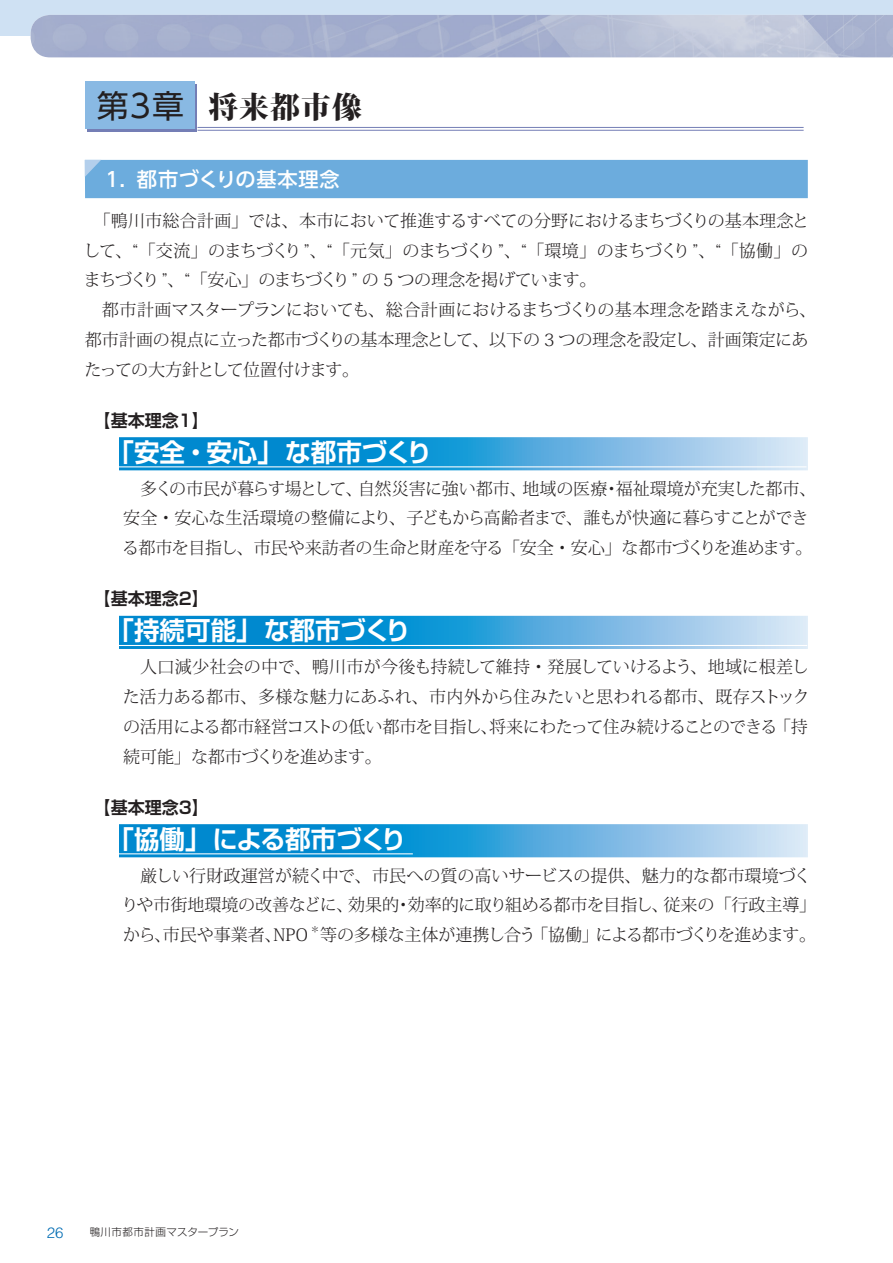
<style>
.page{position:relative;width:893px;height:1263px;background:#fff}
.page>*{position:absolute;margin:0;border:0;box-sizing:border-box;transform-origin:0 0}
.t1{font:31.95px "UD Shin Go Pro";color:#231f20}
.t2{font:800 29.7px "Koz Min Pr 6 N";letter-spacing:.04em;color:#231f20}
.t3{font:700 25.5px "Shin Go Pr 6 N De";color:#fff}
.t4{font:700 25.5px "Shin Go Pr 6 N De";letter-spacing:-.04em;color:#fff}
.t5{font:500 20.25px "UD Shin Go Pro";letter-spacing:.04em;color:#fff}
.t6{font:300 16.95px/29.7px "Koz Min Pr 6 N";letter-spacing:-.01em;color:#231f20}
.t7{font:700 16.95px "Shin Go Pr 6 N De";color:#231f20}
.t8{font:300 15px "Helvetica";color:#006cb3}
.t9{font:300 10.5px "Shin Go Pr 6 N";letter-spacing:.03em;color:#231f20}
.t10{font:300 9.9px "Koz Min Pr 6 N";color:#231f20}
</style>
<div class="page">
<div style="left:0;top:0;width:893px;height:36px;background:#cfe1f3"></div>
<img style="left:31px;top:15px;width:862px;height:42px">
<svg style="left:119px;top:437px;width:689px;height:33px;background:#47a7dc"></svg>
<hr style="left:119px;top:466px;width:687px;height:1px;background:#fff">
<svg style="left:119px;top:616px;width:689px;height:33px;background:#44a6db"></svg>
<hr style="left:119px;top:645px;width:688px;height:1px;background:#fff">
<svg style="left:119px;top:824px;width:689px;height:33px;background:#46a7dc"></svg>
<hr style="left:119px;top:853px;width:294px;height:1px;background:#fff">
<div style="left:88px;top:84px;width:109px;height:47px;background:#747eb5"></div>
<div style="left:85px;top:82px;width:110px;height:47px;background:#89b9e3"></div>
<hr style="left:198px;top:127px;width:606px;height:1px;background:#747eb5">
<hr style="left:198px;top:130px;width:606px;height:1px;background:#747eb5">
<div style="left:85px;top:160px;width:723px;height:38px;background:#6cacdd"></div>
<svg style="left:85px;top:160px;width:16px;height:17px"></svg>
<h1 class="t1" style="left:97px;top:80px;width:89px">第3章</h1>
<h2 class="t2" style="left:208px;top:90px;width:155px">将来都市像</h2>
<p class="t5" style="left:85px;top:163px;width:256px">　１．都市づくりの基本理念</p>
<p class="t6" style="left:83px;top:206px;width:727px;text-align:justify;text-indent:10px">「鴨川市総合計画」では、本市において推進するすべての分野におけるまちづくりの基本理念として、“「交流」のまちづくり”、“「元気」のまちづくり”、“「環境」のまちづくり”、“「協働」のまちづくり”、“「安心」のまちづくり” の 5 つの理念を掲げています。</p>
<p class="t6" style="left:84px;top:295px;width:733px;text-indent:18px">都市計画マスタープランにおいても、総合計画におけるまちづくりの基本理念を踏まえながら、都市計画の視点に立った都市づくりの基本理念として、以下の 3 つの理念を設定し、計画策定にあたっての大方針として位置付けます。</p>
<p class="t7" style="left:94px;top:406px;width:117px">【基本理念１】</p>
<h3 class="t3" style="left:109px;top:431px;width:325px">「安全・安心」な都市づくり</h3>
<p class="t6" style="left:122px;top:474px;width:695px;text-indent:18px">多くの市民が暮らす場として、自然災害に強い都市、地域の医療・福祉環境が充実した都市、安全・安心な生活環境の整備により、子どもから高齢者まで、誰もが快適に暮らすことができる都市を目指し、市民や来訪者の生命と財産を守る「安全・安心」な都市づくりを進めます。</p>
<p class="t7" style="left:94px;top:585px;width:117px">【基本理念２】</p>
<h3 class="t3" style="left:109px;top:610px;width:304px">「持続可能」な都市づくり</h3>
<p class="t6" style="left:123px;top:653px;width:688px;text-align:justify;text-indent:18px">人口減少社会の中で、鴨川市が今後も持続して維持・発展していけるよう、地域に根差した活力ある都市、多様な魅力にあふれ、市内外から住みたいと思われる都市、既存ストックの活用による都市経営コストの低い都市を目指し、将来にわたって住み続けることのできる「持続可能」な都市づくりを進めます。</p>
<p class="t7" style="left:94px;top:793px;width:117px">【基本理念３】</p>
<h3 class="t4" style="left:109px;top:818px;width:299px">「協働」による都市づくり</h3>
<p class="t6" style="left:121px;top:861px;width:696px;text-indent:19px">厳しい行財政運営が続く中で、市民への質の高いサービスの提供、魅力的な都市環境づくりや市街地環境の改善などに、効果的・効率的に取り組める都市を目指し、従来の「行政主導」から、市民や事業者、NPO</p>
<p class="t10" style="left:310px;top:924px;width:11px">＊</p>
<p class="t6" style="left:320px;top:920px;width:497px">等の多様な主体が連携し合う「協働」による都市づくりを進めます。</p>
<p class="t8" style="left:47px;top:1223px;width:18px">26</p>
<p class="t9" style="left:90px;top:1224px;width:151px">鴨川市都市計画マスタープラン</p>
</div>
